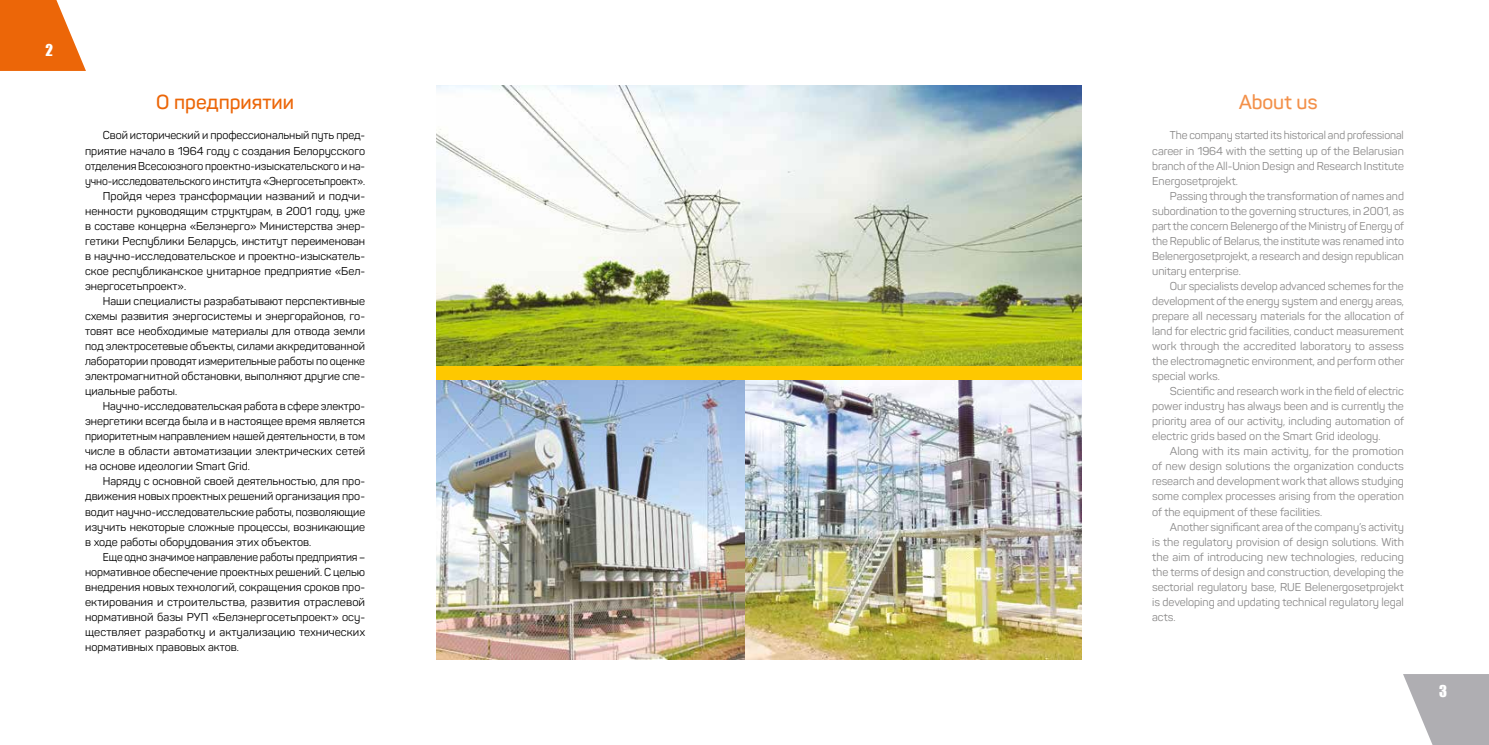
<style>
.page{position:relative;width:1489px;height:745px;background:#fff}
.page>*{position:absolute;margin:0;border:0;box-sizing:border-box;transform-origin:0 0}
.t1{font:600 20px "Panton";color:#ec6608}
.t2{font:600 20px "Panton";color:#f39049}
.t3{font:15px "Impact";color:#fff}
.t4{font:11.25px "Panton";color:#000}
.t5{font:11.25px/15px "Panton";color:#898888;text-align:justify}
.t6{font:11.25px "Panton";color:#000;scale:.96 1}
.t7{font:11.25px "Panton";color:#000;scale:.95 1}
</style>
<div class="page">
<svg style="left:0;top:0;width:86px;height:71px"></svg>
<svg style="left:1403px;top:674px;width:85px;height:70px"></svg>
<div style="left:436px;top:365px;width:645px;height:15px;background:#fec800"></div>
<img style="left:436px;top:85px;width:645px;height:280px">
<img style="left:436px;top:380px;width:645px;height:279px">
<h2 class="t3" style="left:46px;top:39px;width:9px">2</h2>
<h1 class="t1" style="left:156px;top:90px;width:139px">О предприятии</h1>
<p class="t4" style="left:103px;top:129px;width:264px">Свой исторический и профессиональный путь пред-</p>
<p class="t4" style="left:85px;top:144px;width:281px">приятие начало в 1964 году с создания Белорусского</p>
<p class="t4" style="left:85px;top:159px;width:281px">отделения Всесоюзного проектно-изыскательского и на-</p>
<p class="t6" style="left:85px;top:174px;width:293px">учно-исследовательского института «Энергосетьпроект».</p>
<p class="t4" style="left:103px;top:189px;width:264px">Пройдя через трансформации названий и подчи-</p>
<p class="t4" style="left:85px;top:204px;width:281px">ненности руководящим структурам, в 2001 году, уже</p>
<p class="t4" style="left:85px;top:219px;width:281px">в составе концерна «Белэнерго» Министерства энер-</p>
<p class="t4" style="left:85px;top:234px;width:281px">гетики Республики Беларусь, институт переименован</p>
<p class="t4" style="left:85px;top:249px;width:281px">в научно-исследовательское и проектно-изыскатель-</p>
<p class="t4" style="left:85px;top:264px;width:280px">ское республиканское унитарное предприятие «Бел-</p>
<p class="t4" style="left:85px;top:279px;width:102px">энергосетьпроект».</p>
<p class="t4" style="left:103px;top:294px;width:264px">Наши специалисты разрабатывают перспективные</p>
<p class="t4" style="left:85px;top:309px;width:281px">схемы развития энергосистемы и энергорайонов, го-</p>
<p class="t4" style="left:85px;top:324px;width:281px">товят все необходимые материалы для отвода земли</p>
<p class="t4" style="left:85px;top:339px;width:281px">под электросетевые объекты, силами аккредитованной</p>
<p class="t4" style="left:85px;top:354px;width:281px">лаборатории проводят измерительные работы по оценке</p>
<p class="t4" style="left:85px;top:369px;width:281px">электромагнитной обстановки, выполняют другие спе-</p>
<p class="t4" style="left:85px;top:384px;width:94px">циальные работы.</p>
<p class="t4" style="left:103px;top:399px;width:264px">Научно-исследовательская работа в сфере электро-</p>
<p class="t4" style="left:85px;top:414px;width:281px">энергетики всегда была и в настоящее время является</p>
<p class="t4" style="left:85px;top:429px;width:281px">приоритетным направлением нашей деятельности, в том</p>
<p class="t4" style="left:85px;top:444px;width:281px">числе в области автоматизации электрических сетей</p>
<p class="t4" style="left:85px;top:459px;width:166px">на основе идеологии Smart Grid.</p>
<p class="t4" style="left:103px;top:474px;width:264px">Наряду с основной своей деятельностью, для про-</p>
<p class="t4" style="left:85px;top:489px;width:281px">движения новых проектных решений организация про-</p>
<p class="t4" style="left:85px;top:504px;width:282px">водит научно-исследовательские работы, позволяющие</p>
<p class="t4" style="left:85px;top:519px;width:281px">изучить некоторые сложные процессы, возникающие</p>
<p class="t4" style="left:85px;top:534px;width:228px">в ходе работы оборудования этих объектов.</p>
<p class="t7" style="left:103px;top:549px;width:278px">Еще одно значимое направление работы предприятия –</p>
<p class="t4" style="left:85px;top:564px;width:281px">нормативное обеспечение проектных решений. С целью</p>
<p class="t4" style="left:85px;top:579px;width:281px">внедрения новых технологий, сокращения сроков про-</p>
<p class="t4" style="left:85px;top:594px;width:281px">ектирования и строительства, развития отраслевой</p>
<p class="t4" style="left:85px;top:609px;width:281px">нормативной базы РУП «Белэнергосетьпроект» осу-</p>
<p class="t4" style="left:85px;top:624px;width:281px">ществляет разработку и актуализацию технических</p>
<p class="t4" style="left:85px;top:639px;width:155px">нормативных правовых актов.</p>
<h1 class="t2" style="left:1238px;top:90px;width:80px">About us</h1>
<p class="t5" style="left:1152px;top:128px;width:253px;text-indent:18px">The company started its historical and professional career in 1964 with the setting up of the Belarusian branch of the All-Union Design and Research Institute Energosetprojekt.</p>
<p class="t5" style="left:1152px;top:188px;width:253px;text-indent:18px">Passing through the transformation of names and subordination to the governing structures, in 2001, as part the concern Belenergo of the Ministry of Energy of the Republic of Belarus, the institute was renamed into Belenergosetprojekt, a research and design republican unitary enterprise.</p>
<p class="t5" style="left:1152px;top:278px;width:253px;text-indent:18px">Our specialists develop advanced schemes for the development of the energy system and energy areas, prepare all necessary materials for the allocation of land for electric grid facilities, conduct measurement work through the accredited laboratory to assess the electromagnetic environment, and perform other special works.</p>
<p class="t5" style="left:1152px;top:383px;width:253px;text-indent:18px">Scientific and research work in the field of electric power industry has always been and is currently the priority area of our activity, including automation of electric grids based on the Smart Grid ideology.</p>
<p class="t5" style="left:1152px;top:443px;width:253px;text-indent:18px">Along with its main activity, for the promotion of new design solutions the organization conducts research and development work that allows studying some complex processes arising from the operation of the equipment of these facilities.</p>
<p class="t5" style="left:1152px;top:518px;width:253px;text-indent:18px">Another significant area of the company’s activity is the regulatory provision of design solutions. With the aim of introducing new technologies, reducing the terms of design and construction, developing the sectorial regulatory base, RUE Belenergosetprojekt is developing and updating technical regulatory legal acts.</p>
<h2 class="t3" style="left:1438px;top:679px;width:9px">3</h2>
</div>
